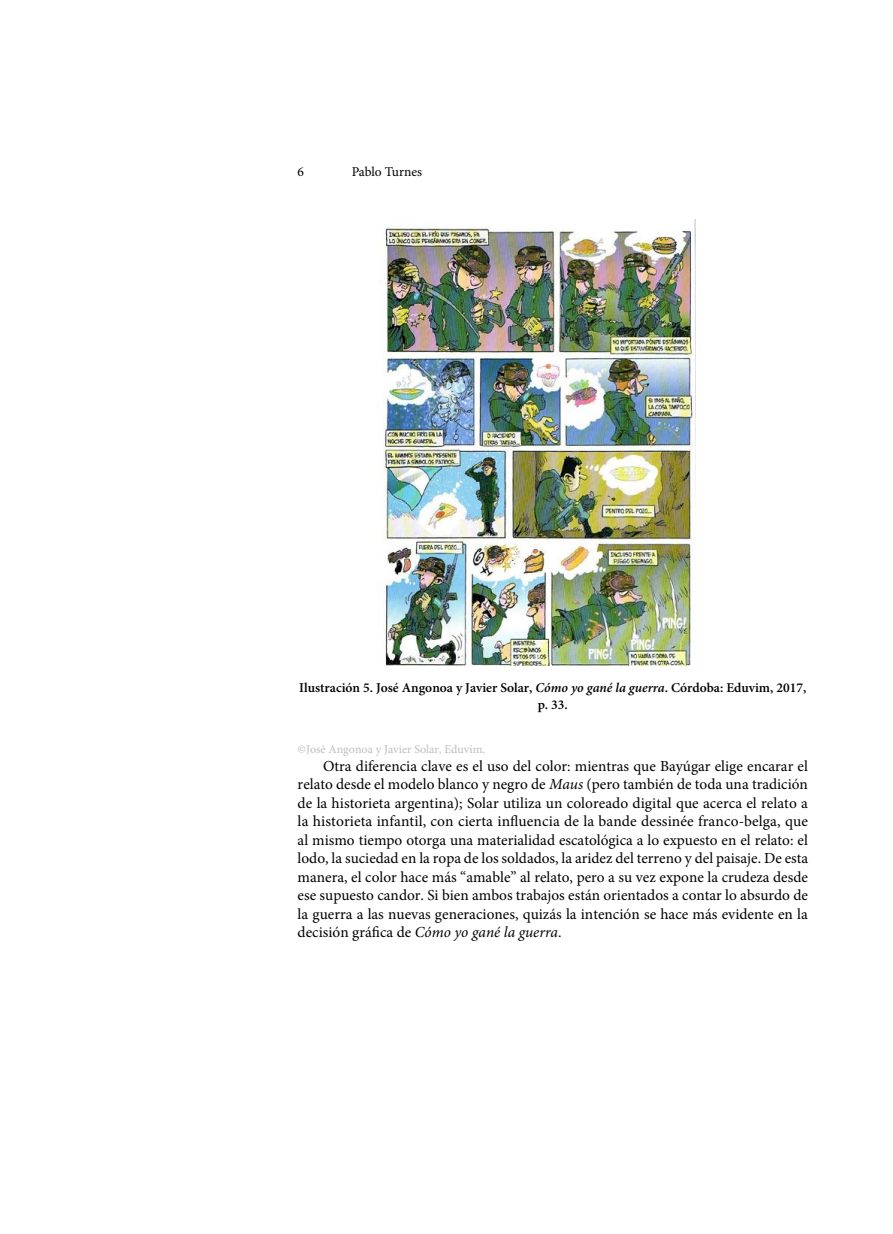
<style>
.page{position:relative;width:893px;height:1234px;background:#fff}
.page>*{position:absolute;margin:0;border:0;box-sizing:border-box;transform-origin:0 0}
.t1{font:15.3px/18.5px "Minion Pro";color:#000;text-align:justify}
.t2{font:600 13.5px/16.5px "Minion Pro";color:#000;text-align:center}
.t3{font:13.5px "Minion Pro";letter-spacing:-.005em;color:#000}
.t4{font:12px "Minion Pro";color:#bcbec0}
.s1{font-style:italic}
</style>
<div class="page">
<img style="left:383px;top:220px;width:312px;height:445px">
<p class="t3" style="left:298px;top:162px;width:8px">6</p>
<p class="t3" style="left:352px;top:162px;width:72px">Pablo Turnes</p>
<p class="t2" style="left:299px;top:679px;width:509px">Ilustración 5. José Angonoa y Javier Solar, <span class="s1">Cómo yo gané la guerra</span>. Córdoba: Eduvim, 2017, p. 33.</p>
<p class="t4" style="left:298px;top:740px;width:189px">©José Angonoa y Javier Solar, Eduvim.</p>
<p class="t1" style="left:298px;top:756px;width:512px;text-indent:26px">Otra diferencia clave es el uso del color: mientras que Bayúgar elige encarar el relato desde el modelo blanco y negro de <span class="s1">Maus</span> (pero también de toda una tradición de la historieta argentina); Solar utiliza un coloreado digital que acerca el relato a la historieta infantil, con cierta influencia de la bande dessinée franco-belga, que al mismo tiempo otorga una materialidad escatológica a lo expuesto en el relato: el lodo, la suciedad en la ropa de los soldados, la aridez del terreno y del paisaje. De esta manera, el color hace más “amable” al relato, pero a su vez expone la crudeza desde ese supuesto candor. Si bien ambos trabajos están orientados a contar lo absurdo de la guerra a las nuevas generaciones, quizás la intención se hace más evidente en la decisión gráfica de <span class="s1">Cómo yo gané la guerra</span>.</p>
</div>
